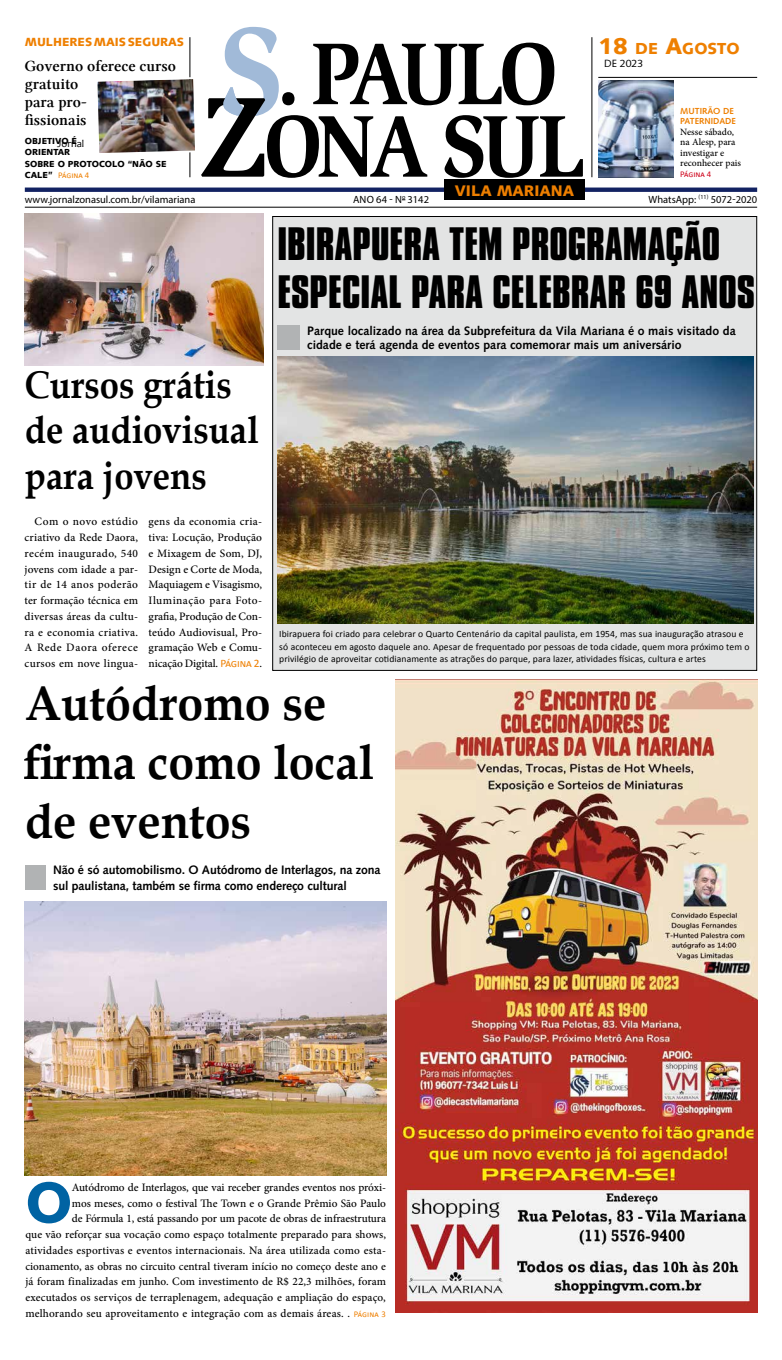
<style>
.page{position:relative;width:782px;height:1360px;background:#fff}
.page>*{position:absolute;margin:0;border:0;box-sizing:border-box;transform-origin:0 0}
.t1{font:900 56.88px "Syntax";color:#0063a3}
.t2{font:700 49px/58.8px "Book Antiqua";color:#000;scale:.95 1}
.t3{font:700 40.25px/48.1px "Compacta BT";color:#000}
.t4{font:700 38.5px/45.5px "Book Antiqua";color:#000;scale:.9 1}
.t5{font:900 15.92px "Syntax";color:#ee7f00}
.t6{font:15.75px/17.9px "Lin Libertine B";color:#000}
.t7{font:900 15.31px "Syntax";color:#ee7f00}
.t8{font:700 12.25px/14px "Syntax";color:#000}
.t9{font:900 11.81px "Syntax";color:#ee7f00}
.t10{font:500 11.38px/15.8px "Minion Pro";letter-spacing:.005em;color:#000;text-align:justify}
.t11{font:10.5px "Myriad Pro";color:#000}
.t12{font:10.5px "Syntax";color:#000}
.t13{font:10.5px "Candara";color:#000}
.t14{font:9.62px/12.2px "Calibri";letter-spacing:.01em;color:#000}
.t15{font:500 9.62px/10.5px "Minion Pro";color:#000}
.t16{font:900 8.75px/11.4px "Syntax";color:#000}
.t17{font:700 8.75px/10.5px "Syntax";color:#ee7f00}
.t18{font:8.75px "Calibri";color:#ee7f00}
.t19{font:8.75px "Calibri";color:#ce0019}
.s1{font-family:"Syntax";font-weight:900;color:#000}
.s2{font-size:22.75px}
.s3{font-family:"Calibri";font-weight:400;color:#ee7f00}
.s4{font-family:"Calibri";font-weight:400;font-size:8.75px;color:#ee7f00}
</style>
<div class="page">
<img style="left:598px;top:80px;width:75px;height:98px">
<div style="left:25px;top:187px;width:731px;height:5px;background:#122262"></div>
<hr style="left:591px;top:37px;width:1px;height:140px;background:#000">
<hr style="left:598px;top:77px;width:158px;height:1px;background:#000">
<hr style="left:25px;top:207px;width:731px;height:1px;background:#000">
<svg style="left:97px;top:27px;width:485px;height:151px"></svg>
<div style="left:444px;top:179px;width:140px;height:21px;background:#000"></div>
<img style="left:396px;top:679px;width:360px;height:633px">
<div style="left:272px;top:216px;width:484px;height:454px;background:#e3e4e4"></div>
<div style="left:277px;top:325px;width:23px;height:24px;background:#b1b3b4"></div>
<img style="left:277px;top:357px;width:475px;height:266px">
<img style="left:25px;top:213px;width:239px;height:153px">
<div style="left:25px;top:864px;width:20px;height:25px;background:#b1b3b4"></div>
<img style="left:25px;top:901px;width:361px;height:274px">
<p class="t9" style="left:25px;top:35px;width:161px">MULHERES MAIS SEGURAS</p>
<h3 class="t6" style="left:25px;top:58px;width:153px">Governo oferece curso gratuito<br>para pro-<br>fissionais</h3>
<p class="t16" style="left:25px;top:135px;width:143px">OBJETIVO É<br>ORIENTAR<br>SOBRE O PROTOCOLO “NÃO SE</p>
<p class="t18" style="left:25px;top:170px;width:66px"><span class="s1">CALE”</span> Página 4</p>
<p class="t13" style="left:57px;top:137px;width:29px">Jornal</p>
<h3 class="t5" style="left:598px;top:39px;width:143px"><span class="s2">18</span> DE <span class="s2">A</span>GOSTO</h3>
<p class="t12" style="left:604px;top:57px;width:40px">de 2023</p>
<p class="t17" style="left:680px;top:105px;width:57px">mutirão de paternidade</p>
<p class="t15" style="left:680px;top:127px;width:62px">Nesse sábado, na Alesp, para investigar e reconhecer pais</p>
<p class="t19" style="left:680px;top:168px;width:33px">Página 4</p>
<h3 class="t7" style="left:454px;top:182px;width:121px">VILA MARIANA</h3>
<h3 class="t3" style="left:277px;top:220px;width:479px">IBIRAPUERA TEM PROGRAMAÇÃO<br>ESPECIAL PARA CELEBRAR 69 ANOS</h3>
<p class="t8" style="left:307px;top:323px;width:430px">parque localizado na área da Subprefeitura da Vila mariana é o mais visitado da cidade e terá agenda de eventos para comemorar mais um aniversário</p>
<p class="t11" style="left:25px;top:193px;width:172px">www.jornalzonasul.com.br/vilamariana</p>
<p class="t11" style="left:648px;top:193px;width:110px">WhatsApp: <sup>(11)</sup> 5072-2020</p>
<p class="t11" style="left:353px;top:193px;width:77px">Ano 64 - n<sup>o</sup> 3142</p>
<h3 class="t4" style="left:25px;top:361px;width:261px">Cursos grátis de audiovisual para jovens</h3>
<p class="t10" style="left:25px;top:514px;width:115px;text-indent:10px">Com o novo estúdio criativo da Rede Daora, recém inaugurado, 540 jovens com idade a par&shy;tir de 14 anos poderão ter formação técnica em diversas áreas da cultu&shy;ra e economia criativa.<br>A Rede Daora oferece cursos em nove lingua-</p>
<p class="t10" style="left:148px;top:514px;width:115px">gens da economia cria&shy;tiva: Locução, Produção e Mixagem de Som, DJ, Design e Corte de Moda, Maquiagem e Visagismo, Iluminação para Foto&shy;grafia, Produção de Con&shy;teúdo Audiovisual, Pro&shy;gramação Web e Comu&shy;nicação Digital. <span class="s3">Página 2</span>.</p>
<p class="t14" style="left:279px;top:628px;width:471px">Ibirapuera foi criado para celebrar o Quarto Centenário da capital paulista, em 1954, mas sua inauguração atrasou e só aconteceu em agosto daquele ano. Apesar de frequentado por pessoas de toda cidade, quem mora próximo tem o privilégio de aproveitar cotidianamente as atrações do parque, para lazer, atividades físicas, cultura e artes</p>
<h2 class="t2" style="left:25px;top:674px;width:369px">Autódromo se firma como local de eventos</h2>
<p class="t8" style="left:53px;top:861px;width:329px;line-height:15.8px">não é só automobilismo. o autódromo de interlagos, na zona sul paulistana, também se firma como endereço cultural</p>
<h1 class="t1" style="left:25px;top:1168px;width:48px">O</h1>
<p class="t10" style="left:25px;top:1179px;width:362px;text-align:right">Autódromo de Interlagos, que vai receber grandes eventos nos próxi-<br>mos meses, como o festival The Town e o Grande Prêmio São Paulo<br>de Fórmula 1, está passando por um pacote de obras de infraestrutura<br>que vão reforçar sua vocação como espaço totalmente preparado para shows, atividades esportivas e eventos internacionais. Na área utilizada como esta&shy;cionamento, as obras no circuito central tiveram início no começo deste ano e já foram finalizadas em junho. Com investimento de R$ 22,3 milhões, foram executados os serviços de terraplenagem, adequação e ampliação do espaço, melhorando seu aproveitamento e integração com as demais áreas. . <span class="s4">Página 3</span></p>
</div>
